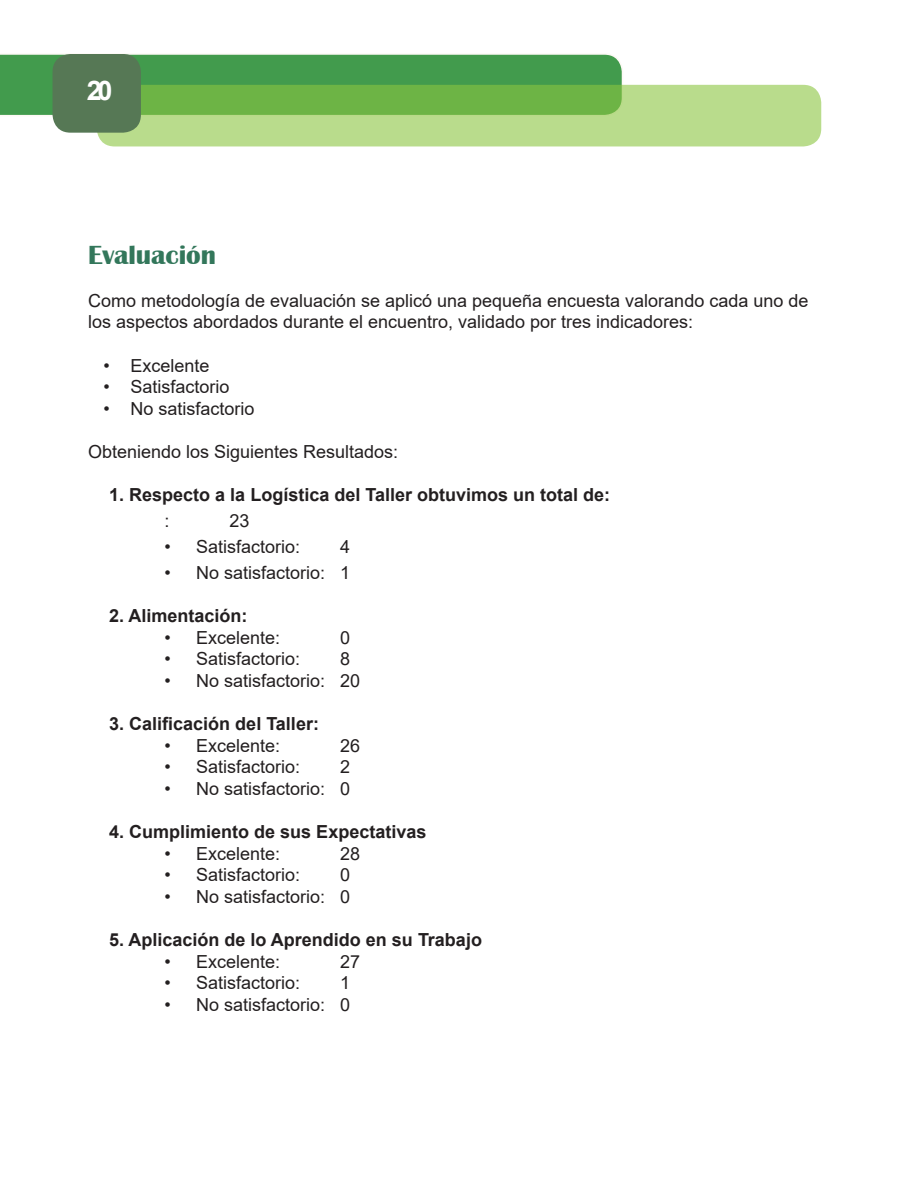
<style>
.page{position:relative;width:918px;height:1188px;background:#fff}
.page>*{position:absolute;margin:0;border:0;box-sizing:border-box;transform-origin:0 0}
.Subtitulo{font:700 27px "Britannic";color:#33775b}
.t1{font:700 27px "Arial";color:#fff}
.t2{font:18px/21.6px "Arial";color:#231f20}
.t3{font:700 18px "Arial";color:#231f20}
</style>
<div class="page">
<div style="left:0;top:54px;width:623px;height:62px;background:#429b4d"></div>
<svg style="left:97px;top:85px;width:724px;height:61px;background:#9fce73"></svg>
<div style="left:53px;top:54px;width:88px;height:79px;background:#567855;border-radius:18px"></div>
<h1 class="t1" style="left:87px;top:72px;width:27px">20</h1>
<p class="Subtitulo" style="left:88px;top:239px;width:130px">Evaluación</p>
<p class="t2" style="left:88px;top:290px;width:722px">Como metodología de evaluación se aplicó una pequeña encuesta valorando cada uno de los aspectos abordados durante el encuentro, validado por tres indicadores:</p>
<p class="t2" style="left:104px;top:354px;width:108px">• Excelente</p>
<p class="t2" style="left:104px;top:376px;width:128px">• Satisfactorio</p>
<p class="t2" style="left:104px;top:398px;width:153px">• No satisfactorio</p>
<p class="t2" style="left:88px;top:441px;width:312px">Obteniendo los Siguientes Resultados:</p>
<p class="t3" style="left:109px;top:482px;width:502px">1. Respecto a la Logística del Taller obtuvimos un total de:</p>
<p class="t2" style="left:165px;top:510px;width:7px">:</p>
<p class="t2" style="left:230px;top:510px;width:22px">23</p>
<p class="t2" style="left:165px;top:536px;width:137px">• Satisfactorio:</p>
<p class="t2" style="left:340px;top:536px;width:12px">4</p>
<p class="t2" style="left:165px;top:562px;width:187px">• No satisfactorio: 1</p>
<p class="t3" style="left:109px;top:603px;width:140px">2. Alimentación:</p>
<p class="t2" style="left:165px;top:626px;width:117px">• Excelente:</p>
<p class="t2" style="left:340px;top:626px;width:12px">0</p>
<p class="t2" style="left:165px;top:648px;width:137px">• Satisfactorio:</p>
<p class="t2" style="left:340px;top:648px;width:12px">8</p>
<p class="t2" style="left:165px;top:670px;width:197px">• No satisfactorio: 20</p>
<p class="t3" style="left:109px;top:711px;width:211px">3. Calificación del Taller:</p>
<p class="t2" style="left:165px;top:734px;width:117px">• Excelente:</p>
<p class="t2" style="left:340px;top:734px;width:22px">26</p>
<p class="t2" style="left:165px;top:756px;width:137px">• Satisfactorio:</p>
<p class="t2" style="left:340px;top:756px;width:12px">2</p>
<p class="t2" style="left:165px;top:778px;width:187px">• No satisfactorio: 0</p>
<p class="t3" style="left:109px;top:819px;width:319px">4. Cumplimiento de sus Expectativas</p>
<p class="t2" style="left:165px;top:842px;width:117px">• Excelente:</p>
<p class="t2" style="left:340px;top:842px;width:22px">28</p>
<p class="t2" style="left:165px;top:864px;width:137px">• Satisfactorio:</p>
<p class="t2" style="left:340px;top:864px;width:12px">0</p>
<p class="t2" style="left:165px;top:886px;width:187px">• No satisfactorio: 0</p>
<p class="t3" style="left:109px;top:927px;width:374px">5. Aplicación de lo Aprendido en su Trabajo</p>
<p class="t2" style="left:165px;top:950px;width:117px">• Excelente:</p>
<p class="t2" style="left:340px;top:950px;width:22px">27</p>
<p class="t2" style="left:165px;top:972px;width:137px">• Satisfactorio:</p>
<p class="t2" style="left:340px;top:972px;width:12px">1</p>
<p class="t2" style="left:165px;top:994px;width:187px">• No satisfactorio: 0</p>
</div>
